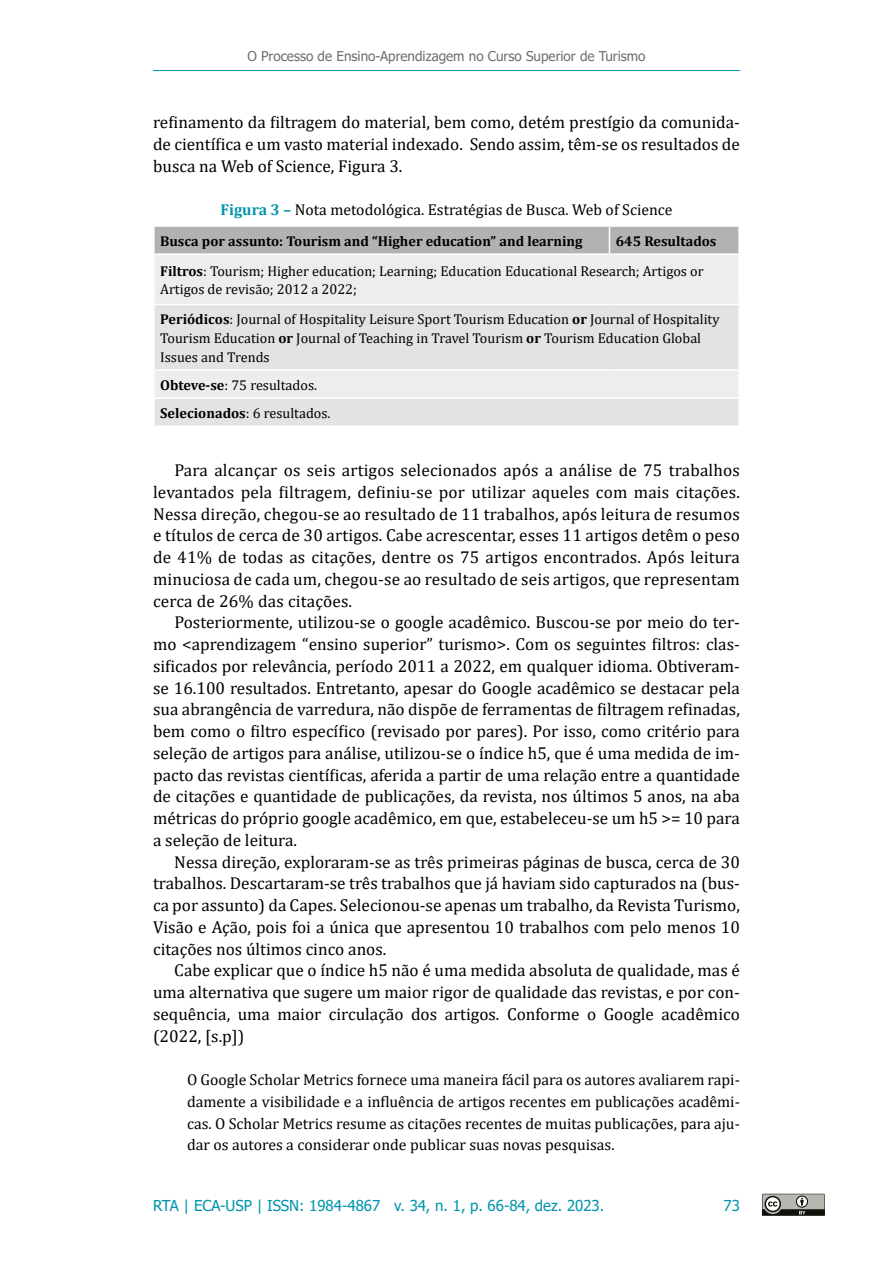
<style>
.page{position:relative;width:893px;height:1263px;background:#fff}
.page>*{position:absolute;margin:0;border:0;box-sizing:border-box;transform-origin:0 0}
.t1{font:17.25px/21.8px "Cambria";color:#000;text-align:justify}
.t2{font:15.75px/21.8px "Cambria";color:#000;text-align:justify}
.t3{font:15px "Tahoma";color:#0095ad}
.t4{font:14.25px/29.8px "Cambria";color:#000}
.t5{font:700 14.25px "Cambria";color:#000}
.t6{font:13.5px "Tahoma";color:#706f6f}
.s1{font-weight:700;color:#0095ad}
.s2{font-weight:700}
</style>
<div class="page">
<hr style="left:153px;top:70px;width:587px;height:1px;background:#0095ad">
<svg style="left:762px;top:1194px;width:63px;height:22px"></svg>
<div style="left:155px;top:255px;width:583px;height:49px;background:#ededed"></div>
<svg style="left:155px;top:305px;width:583px;height:120px;background:#e5e5e5"></svg>
<div style="left:154px;top:226px;width:584px;height:27px;background:#b3b2b2"></div>
<hr style="left:609px;top:225px;width:131px;height:2px;background:#fff">
<hr style="left:153px;top:369px;width:456px;height:2px;background:#fff">
<hr style="left:609px;top:369px;width:131px;height:2px;background:#fff">
<hr style="left:153px;top:397px;width:456px;height:2px;background:#fff">
<hr style="left:609px;top:397px;width:131px;height:2px;background:#fff">
<p class="t6" style="left:247px;top:47px;width:400px">O Processo de Ensino-Aprendizagem no Curso Superior de Turismo</p>
<p class="t1" style="left:153px;top:111px;width:588px">refinamento da filtragem do material, bem como, detém prestígio da comunida&shy;de científica e um vasto material indexado. Sendo assim, têm-se os resultados de busca na Web of Science, Figura 3.</p>
<p class="t2" style="left:220px;top:199px;width:453px"><span class="s1">Figura 3 –</span> Nota metodológica. Estratégias de Busca. Web of Science</p>
<p class="t5" style="left:160px;top:231px;width:424px">Busca por assunto: Tourism and “Higher education” and learning</p>
<p class="t4" style="left:160px;top:226px;width:558px;text-indent:456px"><span class="s2">645 Resultados<br>Filtros</span>: Tourism; Higher education; Learning; Education Educational Research; Artigos or</p>
<p class="t4" style="left:160px;top:274px;width:561px">Artigos de revisão; 2012 a 2022;<br><span class="s2">Periódicos</span>: Journal of Hospitality Leisure Sport Tourism Education <span class="s2">or</span> Journal of Hospitality</p>
<p class="t4" style="left:160px;top:329px;width:542px;line-height:18.8px">Tourism Education <span class="s2">or</span> Journal of Teaching in Travel Tourism <span class="s2">or</span> Tourism Education Global<br>Issues and Trends</p>
<p class="t4" style="left:160px;top:371px;width:172px;line-height:28px"><span class="s2">Obteve-se</span>: 75 resultados.<br><span class="s2">Selecionados</span>: 6 resultados.</p>
<p class="t1" style="left:153px;top:459px;width:588px;text-indent:21px">Para alcançar os seis artigos selecionados após a análise de 75 trabalhos levantados pela filtragem, definiu-se por utilizar aqueles com mais citações.<br>Nessa direção, chegou-se ao resultado de 11 trabalhos, após leitura de resumos e títulos de cerca de 30 artigos. Cabe acrescentar, esses 11 artigos detêm o peso de 41% de todas as citações, dentre os 75 artigos encontrados. Após leitura minuciosa de cada um, chegou-se ao resultado de seis artigos, que representam cerca de 26% das citações.</p>
<p class="t1" style="left:153px;top:611px;width:588px;text-indent:21px">Posteriormente, utilizou-se o google acadêmico. Buscou-se por meio do ter&shy;mo &lt;aprendizagem “ensino superior” turismo&gt;. Com os seguintes filtros: clas&shy;sificados por relevância, período 2011 a 2022, em qualquer idioma. Obtiveram&shy;se 16.100 resultados. Entretanto, apesar do Google acadêmico se destacar pela sua abrangência de varredura, não dispõe de ferramentas de filtragem refinadas, bem como o filtro específico (revisado por pares). Por isso, como critério para seleção de artigos para análise, utilizou-se o índice h5, que é uma medida de im&shy;pacto das revistas científicas, aferida a partir de uma relação entre a quantidade de citações e quantidade de publicações, da revista, nos últimos 5 anos, na aba métricas do próprio google acadêmico, em que, estabeleceu-se um h5 &gt;= 10 para a seleção de leitura.</p>
<p class="t1" style="left:153px;top:851px;width:588px;text-indent:21px">Nessa direção, exploraram-se as três primeiras páginas de busca, cerca de 30 trabalhos. Descartaram-se três trabalhos que já haviam sido capturados na (bus&shy;ca por assunto) da Capes. Selecionou-se apenas um trabalho, da Revista Turismo, Visão e Ação, pois foi a única que apresentou 10 trabalhos com pelo menos 10 citações nos últimos cinco anos.</p>
<p class="t1" style="left:153px;top:960px;width:588px;text-indent:21px">Cabe explicar que o índice h5 não é uma medida absoluta de qualidade, mas é uma alternativa que sugere um maior rigor de qualidade das revistas, e por con&shy;sequência, uma maior circulação dos artigos. Conforme o Google acadêmico (2022, [s.p])</p>
<p class="t2" style="left:187px;top:1069px;width:554px">O Google Scholar Metrics fornece uma maneira fácil para os autores avaliarem rapi&shy;damente a visibilidade e a influência de artigos recentes em publicações acadêmi&shy;cas. O Scholar Metrics resume as citações recentes de muitas publicações, para aju&shy;dar os autores a considerar onde publicar suas novas pesquisas.</p>
<p class="t3" style="left:153px;top:1196px;width:453px">RTA | ECA-USP | ISSN: 1984-4867 v. 34, n. 1, p. 66-84, dez. 2023.</p>
<p class="t3" style="left:723px;top:1196px;width:18px">73</p>
</div>
